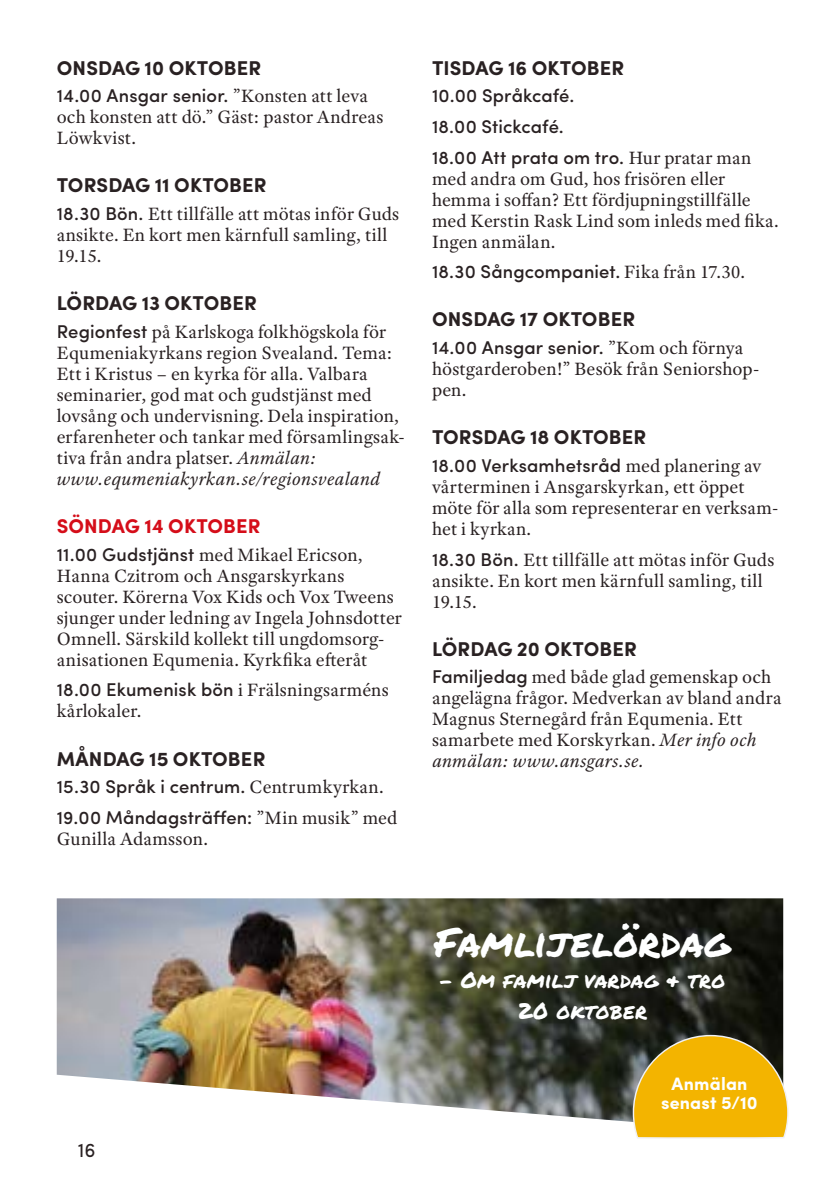
<style>
.page{position:relative;width:840px;height:1191px;background:#fff}
.page>*{position:absolute;margin:0;border:0;box-sizing:border-box;transform-origin:0 0}
.t1{font:40px "Permanent Marker";color:#feffff}
.t2{font:22px/30.6px "Permanent Marker";letter-spacing:.015em;color:#feffff;text-align:center}
.t3{font:700 20px "Sofia Pro";letter-spacing:.005em;color:#292122}
.t4{font:700 20px "Sofia Pro";letter-spacing:.005em;color:#d50d19}
.t5{font:20px "Sofia Pro";color:#292122}
.t6{font:19px/21px "Adobe Text Pro";letter-spacing:.01em;color:#292122}
.t7{font:500 18.4px/30.6px "Sofia Pro";letter-spacing:.005em;color:#292122}
.t8{font:700 18px/19px "Sofia Pro";letter-spacing:.01em;color:#feffff;text-align:center}
.s1{font-family:"Adobe Text Pro";font-weight:400;font-size:19px}
.s2{font-family:"Sofia Pro";font-weight:500;font-size:18.4px}
.s3{font-style:italic}
</style>
<div class="page">
<img style="left:57px;top:898px;width:725px;height:224px">
<svg style="left:631px;top:1034px;width:157px;height:105px"></svg>
<p class="t3" style="left:57px;top:52px;width:206px">ONSDAG 10 OKTOBER</p>
<p class="t7" style="left:57px;top:79px;width:312px">14.00 Ansgar senior. <span class="s1">”Konsten att leva</span></p>
<p class="t6" style="left:57px;top:106px;width:328px">och konsten att dö.” Gäst: pastor Andreas<br>Löwkvist.</p>
<p class="t3" style="left:57px;top:170px;width:211px">TORSDAG 11 OKTOBER</p>
<p class="t6" style="left:57px;top:203px;width:343px"><span class="s2">18.30 Bön.</span> Ett tillfälle att mötas inför Guds ansikte. En kort men kärnfull samling, till<br>19.15.</p>
<p class="t3" style="left:57px;top:288px;width:201px">LÖRDAG 13 OKTOBER</p>
<p class="t6" style="left:57px;top:321px;width:349px"><span class="s2">Regionfest</span> på Karlskoga folkhögskola för Equmeniakyrkans region Svealand. Tema:<br>Ett i Kristus – en kyrka för alla. Valbara seminarier, god mat och gudstjänst med lovsång och undervisning. Dela inspiration, erfarenheter och tankar med församlingsak&shy;tiva från andra platser. <span class="s3">Anmälan: www.equmeniakyrkan.se/regionsvealand</span></p>
<p class="t4" style="left:57px;top:511px;width:205px">SÖNDAG 14 OKTOBER</p>
<p class="t6" style="left:57px;top:544px;width:346px"><span class="s2">11.00 Gudstjänst</span> med Mikael Ericson, Hanna Czitrom och Ansgarskyrkans scouter. Körerna Vox Kids och Vox Tweens sjunger under ledning av Ingela Johnsdotter Omnell. Särskild kollekt till ungdomsorg&shy;anisationen Equmenia. Kyrkfika efteråt</p>
<p class="t7" style="left:57px;top:673px;width:333px">18.00 Ekumenisk bön <span class="s1">i Frälsningsarméns</span></p>
<p class="t6" style="left:57px;top:700px;width:86px">kårlokaler.</p>
<p class="t3" style="left:57px;top:743px;width:210px">MÅNDAG 15 OKTOBER</p>
<p class="t7" style="left:57px;top:770px;width:342px">15.30 Språk i centrum. <span class="s1">Centrumkyrkan.<br></span>19.00 Måndagsträffen: <span class="s1">”Min musik” med</span></p>
<p class="t6" style="left:57px;top:828px;width:153px">Gunilla Adamsson.</p>
<p class="t3" style="left:432px;top:52px;width:193px">TISDAG 16 OKTOBER</p>
<p class="t7" style="left:432px;top:79px;width:321px">10.00 Språkcafé.<br>18.00 Stickcafé.<br>18.00 Att prata om tro. <span class="s1">Hur pratar man</span></p>
<p class="t6" style="left:432px;top:168px;width:348px">med andra om Gud, hos frisören eller hemma i soffan? Ett fördjupningstillfälle med Kerstin Rask Lind som inleds med fika.<br>Ingen anmälan.</p>
<p class="t7" style="left:432px;top:255px;width:314px">18.30 Sångcompaniet. <span class="s1">Fika från 17.30.</span></p>
<p class="t3" style="left:432px;top:304px;width:204px">ONSDAG 17 OKTOBER</p>
<p class="t7" style="left:432px;top:331px;width:313px">14.00 Ansgar senior. <span class="s1">”Kom och förnya</span></p>
<p class="t6" style="left:432px;top:358px;width:329px">höstgarderoben!” Besök från Seniorshop&shy;pen.</p>
<p class="t3" style="left:432px;top:422px;width:216px">TORSDAG 18 OKTOBER</p>
<p class="t7" style="left:432px;top:449px;width:330px">18.00 Verksamhetsråd <span class="s1">med planering av</span></p>
<p class="t6" style="left:432px;top:476px;width:348px">vårterminen i Ansgarskyrkan, ett öppet möte för alla som representerar en verksam&shy;het i kyrkan.</p>
<p class="t6" style="left:432px;top:548px;width:343px"><span class="s2">18.30 Bön.</span> Ett tillfälle att mötas inför Guds ansikte. En kort men kärnfull samling, till<br>19.15.</p>
<p class="t3" style="left:432px;top:633px;width:206px">LÖRDAG 20 OKTOBER</p>
<p class="t6" style="left:432px;top:666px;width:351px"><span class="s2">Familjedag</span> med både glad gemenskap och angelägna frågor. Medverkan av bland andra Magnus Sternegård från Equmenia. Ett samarbete med Korskyrkan. <span class="s3">Mer info och anmälan: www.ansgars.se.</span></p>
<p class="t5" style="left:78px;top:1135px;width:19px">16</p>
<h1 class="t1" style="left:434px;top:913px;width:297px">Famlijelördag</h1>
<p class="t2" style="left:439px;top:964px;width:287px">– Om familj vardag &amp; tro<br>20 oktober</p>
<p class="t8" style="left:660px;top:1073px;width:98px">Anmälan senast 5/10</p>
</div>
